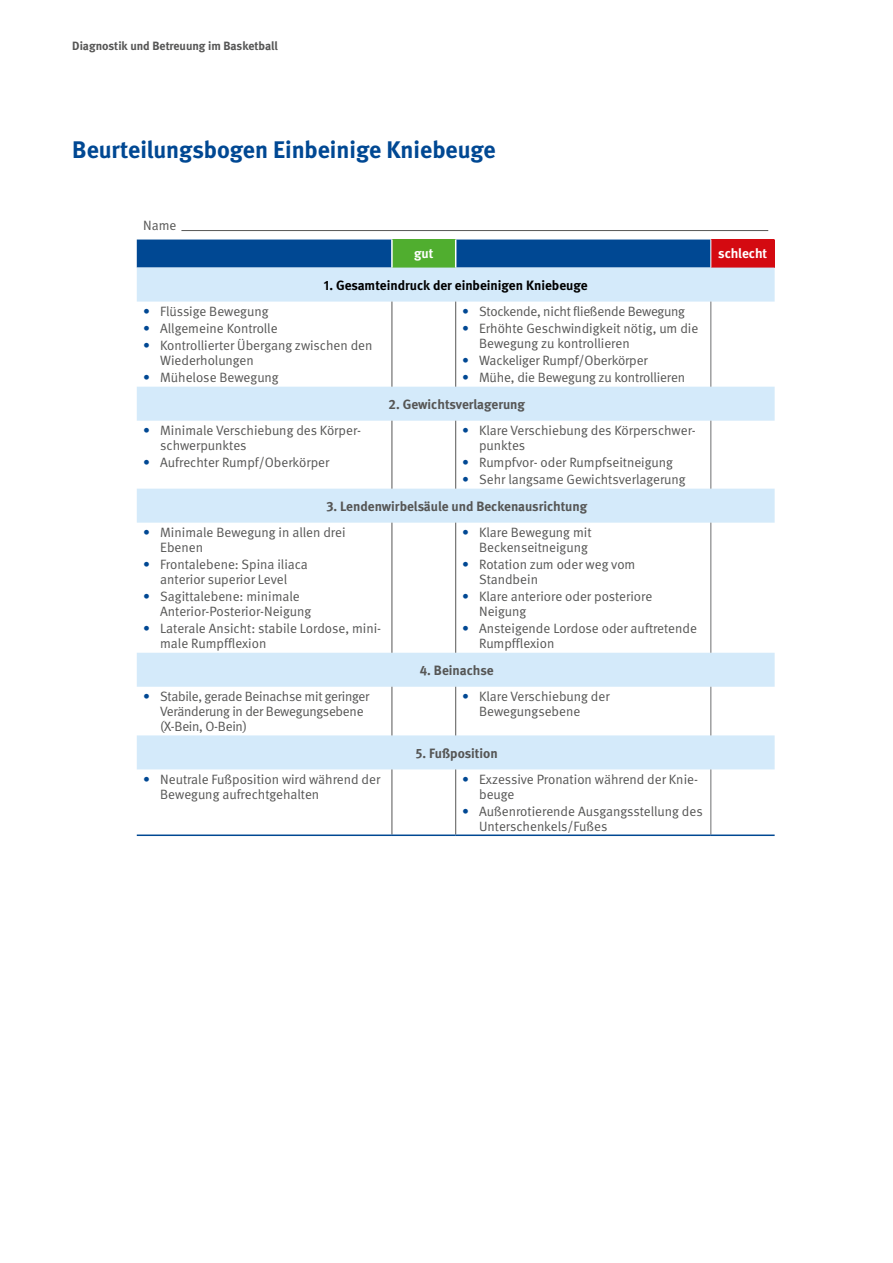
<style>
.page{position:relative;width:893px;height:1263px;background:#fff}
.page>*{position:absolute;margin:0;border:0;box-sizing:border-box;transform-origin:0 0}
._01_Überschriften_16pt_Überschrift{font:700 24px "DGUV Meta";color:#004893}
._02_Fließtext_Fließtext{font:13.5px/15px "DGUV Meta";color:#565655}
._02_Fließtext_Fließtext-2{font:13.5px/15px "DGUV Meta";letter-spacing:-.02em;color:#565655}
._02_Fließtext_Fließtext-3{font:700 13.5px "DGUV Meta";color:#565655}
._02_Fließtext_Fließtext-4{font:700 13.5px "DGUV Meta";color:#000}
._02_Fließtext_Fließtext-5{font:700 13.5px "DGUV Meta";color:#fff}
.t1{font:700 12px "DGUV Meta";letter-spacing:-.005em;color:#565655}
.s1{color:#004893}
</style>
<div class="page">
<div style="left:711px;top:240px;width:64px;height:28px;background:#d40a11"></div>
<svg style="left:137px;top:268px;width:638px;height:501px"></svg>
<svg style="left:137px;top:240px;width:574px;height:28px;background:#0f578b"></svg>
<hr style="left:710px;top:302px;width:1px;height:85px;background:#6e6f70">
<hr style="left:710px;top:421px;width:1px;height:68px;background:#6e6f70">
<hr style="left:710px;top:523px;width:1px;height:130px;background:#6e6f70">
<hr style="left:710px;top:687px;width:1px;height:48px;background:#6e6f70">
<hr style="left:710px;top:769px;width:1px;height:65px;background:#6e6f70">
<hr style="left:392px;top:302px;width:1px;height:85px;background:#565655">
<hr style="left:455px;top:302px;width:1px;height:85px;background:#565655">
<hr style="left:392px;top:421px;width:1px;height:68px;background:#565655">
<hr style="left:455px;top:421px;width:1px;height:68px;background:#565655">
<hr style="left:392px;top:523px;width:1px;height:130px;background:#565655">
<hr style="left:455px;top:523px;width:1px;height:130px;background:#565655">
<hr style="left:392px;top:687px;width:1px;height:48px;background:#565655">
<hr style="left:455px;top:687px;width:1px;height:48px;background:#565655">
<hr style="left:392px;top:769px;width:1px;height:65px;background:#565655">
<hr style="left:455px;top:769px;width:1px;height:65px;background:#565655">
<hr style="left:137px;top:834px;width:255px;height:2px;background:#004893">
<hr style="left:392px;top:834px;width:64px;height:2px;background:#004893">
<hr style="left:456px;top:834px;width:255px;height:2px;background:#004893">
<hr style="left:711px;top:834px;width:64px;height:2px;background:#004893">
<hr style="left:181px;top:230px;width:587px;height:1px;background:#565655">
<p class="t1" style="left:72px;top:39px;width:207px">Diagnostik und Betreuung im Basketball</p>
<h1 class="_01_Überschriften_16pt_Überschrift" style="left:72px;top:136px;width:425px">Beurteilungsbogen Einbeinige Kniebeuge</h1>
<p class="_02_Fließtext_Fließtext" style="left:143px;top:218px;width:35px">Name</p>
<p class="_02_Fließtext_Fließtext-5" style="left:414px;top:245px;width:21px">gut</p>
<p class="_02_Fließtext_Fließtext-5" style="left:718px;top:245px;width:50px">schlecht</p>
<p class="_02_Fließtext_Fließtext-4" style="left:324px;top:277px;width:265px">1. Gesamteindruck der einbeinigen Kniebeuge</p>
<p class="_02_Fließtext_Fließtext" style="left:143px;top:304px;width:127px"><span class="s1">•</span> Flüssige Bewegung</p>
<p class="_02_Fließtext_Fließtext" style="left:143px;top:321px;width:136px"><span class="s1">•</span> Allgemeine Kontrolle</p>
<p class="_02_Fließtext_Fließtext" style="left:160px;top:338px;width:214px;text-indent:-17px"><span class="s1">•</span> Kontrollierter Übergang zwischen den<br>Wiederholungen</p>
<p class="_02_Fließtext_Fließtext" style="left:143px;top:371px;width:137px"><span class="s1">•</span> Mühelose Bewegung</p>
<p class="_02_Fließtext_Fließtext-2" style="left:462px;top:304px;width:224px"><span class="s1">•</span> Stockende, nicht fließende Bewegung</p>
<p class="_02_Fließtext_Fließtext" style="left:479px;top:321px;width:221px;text-indent:-17px"><span class="s1">•</span> Erhöhte Geschwindigkeit nötig, um die<br>Bewegung zu kontrollieren</p>
<p class="_02_Fließtext_Fließtext" style="left:462px;top:353px;width:187px"><span class="s1">•</span> Wackeliger Rumpf/Oberkörper</p>
<p class="_02_Fließtext_Fließtext" style="left:462px;top:371px;width:225px"><span class="s1">•</span> Mühe, die Bewegung zu kontrollieren</p>
<p class="_02_Fließtext_Fließtext-3" style="left:389px;top:396px;width:138px">2. Gewichtsverlagerung</p>
<p class="_02_Fließtext_Fließtext" style="left:160px;top:423px;width:202px;text-indent:-17px"><span class="s1">•</span> Minimale Verschiebung des Körper&shy;schwerpunktes</p>
<p class="_02_Fließtext_Fließtext" style="left:143px;top:455px;width:188px"><span class="s1">•</span> Aufrechter Rumpf/Oberkörper</p>
<p class="_02_Fließtext_Fließtext" style="left:479px;top:423px;width:218px;text-indent:-17px"><span class="s1">•</span> Klare Verschiebung des Körperschwer&shy;punktes</p>
<p class="_02_Fließtext_Fließtext" style="left:462px;top:455px;width:212px"><span class="s1">•</span> Rumpfvor- oder Rumpfseitneigung</p>
<p class="_02_Fließtext_Fließtext" style="left:462px;top:472px;width:225px"><span class="s1">•</span> Sehr langsame Gewichtsverlagerung</p>
<p class="_02_Fließtext_Fließtext-3" style="left:326px;top:498px;width:262px">3. Lendenwirbelsäule und Beckenausrichtung</p>
<p class="_02_Fließtext_Fließtext" style="left:160px;top:525px;width:187px;text-indent:-17px"><span class="s1">•</span> Minimale Bewegung in allen drei<br>Ebenen</p>
<p class="_02_Fließtext_Fließtext" style="left:143px;top:557px;width:166px;text-align:center"><span class="s1">•</span> Frontalebene: Spina iliaca anterior superior Level</p>
<p class="_02_Fließtext_Fließtext" style="left:160px;top:589px;width:153px;text-indent:-17px"><span class="s1">•</span> Sagittalebene: minimale<br>Anterior-Posterior-Neigung</p>
<p class="_02_Fließtext_Fließtext" style="left:160px;top:622px;width:223px;text-indent:-17px"><span class="s1">•</span> Laterale Ansicht: stabile Lordose, mini&shy;male Rumpfflexion</p>
<p class="_02_Fließtext_Fließtext" style="left:462px;top:525px;width:131px;text-align:right"><span class="s1">•</span> Klare Bewegung mit<br>Beckenseitneigung</p>
<p class="_02_Fließtext_Fließtext" style="left:479px;top:557px;width:158px;text-indent:-17px"><span class="s1">•</span> Rotation zum oder weg vom<br>Standbein</p>
<p class="_02_Fließtext_Fließtext" style="left:479px;top:589px;width:175px;text-indent:-17px"><span class="s1">•</span> Klare anteriore oder posteriore<br>Neigung</p>
<p class="_02_Fließtext_Fließtext" style="left:479px;top:622px;width:219px;text-indent:-17px"><span class="s1">•</span> Ansteigende Lordose oder auftretende<br>Rumpfflexion</p>
<p class="_02_Fließtext_Fließtext-3" style="left:420px;top:662px;width:75px">4. Beinachse</p>
<p class="_02_Fließtext_Fließtext-2" style="left:160px;top:689px;width:211px;text-indent:-17px"><span class="s1">•</span> Stabile, gerade Beinachse mit geringer<br>Veränderung in der Bewegungsebene (X-Bein, O-Bein)</p>
<p class="_02_Fließtext_Fließtext" style="left:479px;top:689px;width:132px;text-indent:-17px"><span class="s1">•</span> Klare Verschiebung der<br>Bewegungsebene</p>
<p class="_02_Fließtext_Fließtext-3" style="left:416px;top:745px;width:83px">5. Fußposition</p>
<p class="_02_Fließtext_Fließtext" style="left:160px;top:772px;width:222px;text-indent:-17px"><span class="s1">•</span> Neutrale Fußposition wird während der<br>Bewegung aufrechtgehalten</p>
<p class="_02_Fließtext_Fließtext" style="left:479px;top:772px;width:220px;text-indent:-17px"><span class="s1">•</span> Exzessive Pronation während der Knie&shy;beuge</p>
<p class="_02_Fließtext_Fließtext" style="left:479px;top:804px;width:225px;text-indent:-17px"><span class="s1">•</span> Außenrotierende Ausgangsstellung des<br>Unterschenkels/Fußes</p>
</div>
